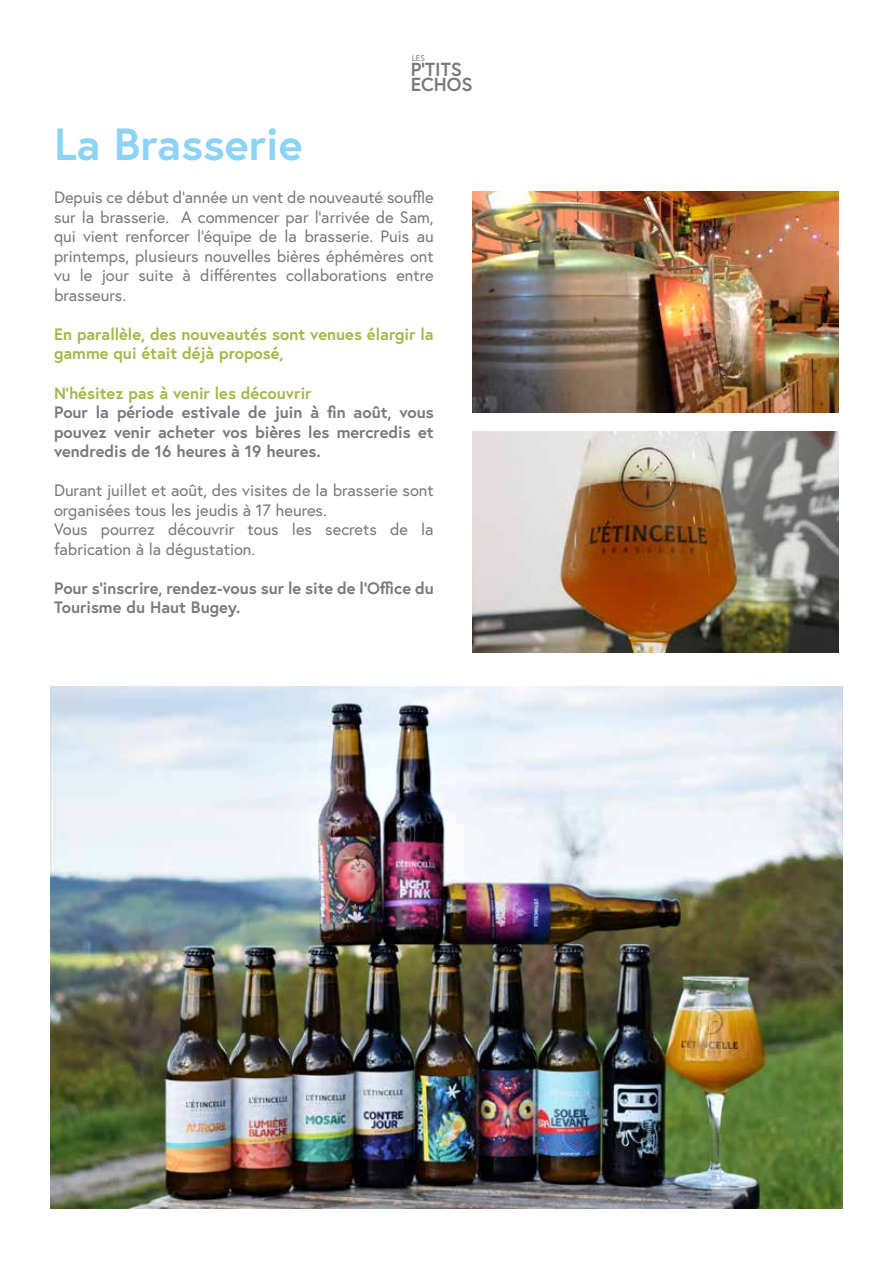
<style>
.page{position:relative;width:893px;height:1263px;background:#fff}
.page>*{position:absolute;margin:0;border:0;box-sizing:border-box;transform-origin:0 0}
.t1{font:700 45px "Europa";color:#8dd3f6}
.t2{font:700 18.9px/15.5px "Europa";color:#797979}
.t3{font:16.5px/19.5px "Europa";color:#797979;text-align:justify}
.t4{font:700 16.5px/19.5px "Europa";color:#797979;text-align:justify}
.t5{font:700 16.5px/19.5px "Europa";color:#a4b74b}
.t6{font:8.4px "Europa";color:#797979}
</style>
<div class="page">
<img style="left:50px;top:687px;width:793px;height:522px">
<img style="left:472px;top:191px;width:367px;height:221px">
<img style="left:472px;top:432px;width:367px;height:221px">
<p class="t6" style="left:412px;top:52px;width:15px">LES</p>
<p class="t2" style="left:411px;top:61px;width:64px">P’TITS<br>ECHOS</p>
<h1 class="t1" style="left:54px;top:114px;width:250px">La Brasserie</h1>
<p class="t3" style="left:54px;top:188px;width:381px">Depuis ce début d’année un vent de nouveauté souffle sur la brasserie. A commencer par l’arrivée de Sam, qui vient renforcer l’équipe de la brasserie. Puis au printemps, plusieurs nouvelles bières éphémères ont vu le jour suite à différentes collaborations entre brasseurs.</p>
<p class="t5" style="left:54px;top:324px;width:381px">En parallèle, des nouveautés sont venues élargir la gamme qui était déjà proposé,</p>
<p class="t5" style="left:54px;top:382px;width:259px">N’hésitez pas à venir les découvrir</p>
<p class="t4" style="left:54px;top:402px;width:381px">Pour la période estivale de juin à fin août, vous pouvez venir acheter vos bières les mercredis et vendredis de 16 heures à 19 heures.</p>
<p class="t3" style="left:54px;top:480px;width:381px;text-align:left">Durant juillet et août, des visites de la brasserie sont organisées tous les jeudis à 17 heures.<br>Vous pourrez découvrir tous les secrets de la fabrication à la dégustation.</p>
<p class="t4" style="left:54px;top:577px;width:381px">Pour s’inscrire, rendez-vous sur le site de l’Office du<br>Tourisme du Haut Bugey.</p>
</div>
